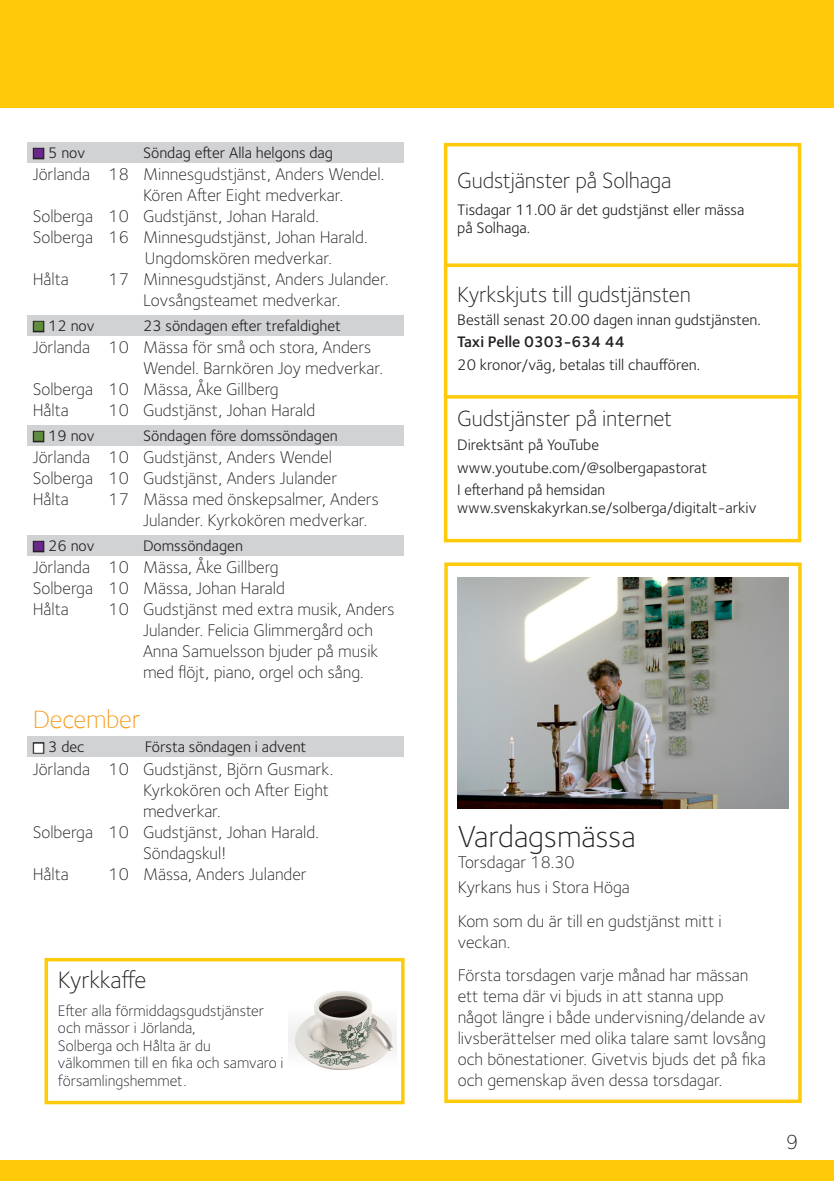
<style>
.page{position:relative;width:834px;height:1181px;background:#fff}
.page>*{position:absolute;margin:0;border:0;box-sizing:border-box;transform-origin:0 0}
.t1{font:300 31.5px "Foundry Sterling OT3";color:#231f20}
.Månad{font:300 26.25px "Foundry Sterling";letter-spacing:-.01em;color:#f89c1c}
.t2{font:300 24.5px "Foundry Sterling OT3";letter-spacing:-.01em;color:#231f20}
.t3{font:300 22.75px "Foundry Sterling OT3";letter-spacing:-.01em;color:#231f20}
.t4{font:300 21px "Foundry Sterling OT3";color:#231f20}
.t5{font:300 17.5px/21px "Foundry Sterling OT3";color:#231f20}
.t6{font:15.75px/17.5px "Foundry Sterling OT3";color:#231f20}
.t7{font:300 15.75px/17.5px "Foundry Sterling OT3";color:#231f20}
.t8{font:15.75px/17.5px "Foundry Sterling";color:#231f20;scale:.96 1}
.t9{font:15.75px "Foundry Sterling";color:#231f20}
.t10{font:600 15.75px "Foundry Sterling OT3";color:#231f20}
.s1{font-family:"Foundry Sterling OT3"}
</style>
<div class="page">
<div style="left:0;top:1160px;width:833px;height:21px;background:#feca0a"></div>
<div style="left:28px;top:142px;width:376px;height:21px;background:#d1d2d4"></div>
<div style="left:28px;top:315px;width:376px;height:21px;background:#d1d2d4"></div>
<div style="left:28px;top:425px;width:376px;height:21px;background:#d1d2d4"></div>
<div style="left:28px;top:535px;width:376px;height:21px;background:#d1d2d4"></div>
<div style="left:28px;top:736px;width:376px;height:21px;background:#d1d2d4"></div>
<div style="left:0;top:0;width:833px;height:107px;background:#feca0a"></div>
<div style="left:45px;top:958px;width:359px;height:146px;border:4px solid #feca0a"></div>
<img style="left:288px;top:991px;width:108px;height:79px">
<div style="left:444px;top:390px;width:357px;height:152px;border:4px solid #feca0a"></div>
<div style="left:444px;top:143px;width:357px;height:124px;border:4px solid #feca0a"></div>
<div style="left:445px;top:265px;width:354px;height:132px;background:#fff"></div>
<div style="left:444px;top:263px;width:357px;height:135px;border:4px solid #feca0a"></div>
<div style="left:444px;top:562px;width:357px;height:541px;background:#fff;border:4px solid #feca0a"></div>
<img style="left:457px;top:578px;width:331px;height:230px">
<p class="t6" style="left:48px;top:142px;width:39px">5 nov</p>
<p class="t6" style="left:143px;top:142px;width:191px">Söndag efter Alla helgons dag</p>
<p class="t5" style="left:143px;top:163px;width:243px;text-indent:-110px">Jörlanda 18 Minnesgudstjänst, Anders Wendel.<br>Kören After Eight medverkar.</p>
<p class="t5" style="left:33px;top:205px;width:287px">Solberga 10 Gudstjänst, Johan Harald.</p>
<p class="t5" style="left:145px;top:226px;width:224px;text-indent:-112px">Solberga 16 Minnesgudstjänst, Johan Harald.<br>Ungdomskören medverkar.</p>
<p class="t5" style="left:33px;top:268px;width:38px">Hålta</p>
<p class="t5" style="left:143px;top:268px;width:247px;text-indent:-34px">17 Minnesgudstjänst, Anders Julander.<br>Lovsångsteamet medverkar.</p>
<p class="t6" style="left:48px;top:315px;width:48px">12 nov</p>
<p class="t6" style="left:143px;top:315px;width:199px">23 söndagen efter trefaldighet</p>
<p class="t5" style="left:143px;top:336px;width:241px;text-indent:-110px">Jörlanda 10 Mässa för små och stora, Anders<br>Wendel. Barnkören Joy medverkar.</p>
<p class="t5" style="left:33px;top:378px;width:247px">Solberga 10 Mässa, Åke Gillberg</p>
<p class="t5" style="left:33px;top:399px;width:38px">Hålta</p>
<p class="t5" style="left:109px;top:399px;width:208px">10 Gudstjänst, Johan Harald</p>
<p class="t6" style="left:48px;top:425px;width:48px">19 nov</p>
<p class="t6" style="left:143px;top:425px;width:196px">Söndagen före domssöndagen</p>
<p class="t5" style="left:33px;top:446px;width:301px">Jörlanda 10 Gudstjänst, Anders Wendel</p>
<p class="t5" style="left:33px;top:467px;width:306px">Solberga 10 Gudstjänst, Anders Julander</p>
<p class="t5" style="left:33px;top:488px;width:38px">Hålta</p>
<p class="t5" style="left:143px;top:488px;width:237px;text-indent:-34px">17 Mässa med önskepsalmer, Anders<br>Julander. Kyrkokören medverkar.</p>
<p class="t6" style="left:48px;top:535px;width:48px">26 nov</p>
<p class="t6" style="left:143px;top:535px;width:101px">Domssöndagen</p>
<p class="t5" style="left:33px;top:556px;width:247px">Jörlanda 10 Mässa, Åke Gillberg</p>
<p class="t5" style="left:33px;top:577px;width:253px">Solberga 10 Mässa, Johan Harald</p>
<p class="t5" style="left:33px;top:598px;width:38px">Hålta</p>
<p class="t5" style="left:143px;top:598px;width:253px;text-indent:-34px">10 Gudstjänst med extra musik, Anders Julander. Felicia Glimmergård och Anna Samuelsson bjuder på musik med flöjt, piano, orgel och sång.</p>
<p class="Månad" style="left:33px;top:704px;width:109px">December</p>
<p class="t6" style="left:48px;top:737px;width:38px">3 dec</p>
<p class="t6" style="left:145px;top:737px;width:163px">Första söndagen i advent</p>
<p class="t5" style="left:143px;top:757px;width:192px;text-indent:-110px">Jörlanda 10 Gudstjänst, Björn Gusmark.<br>Kyrkokören och After Eight medverkar.</p>
<p class="t5" style="left:143px;top:820px;width:177px;text-indent:-110px">Solberga 10 Gudstjänst, Johan Harald.<br>Söndagskul!</p>
<p class="t5" style="left:33px;top:862px;width:38px">Hålta</p>
<p class="t5" style="left:109px;top:862px;width:200px">10 Mässa, Anders Julander</p>
<p class="t2" style="left:58px;top:962px;width:90px">Kyrkkaffe</p>
<p class="t7" style="left:58px;top:1000px;width:227px">Efter alla förmiddagsgudstjänster och mässor i Jörlanda,<br>Solberga och Hålta är du välkommen till en fika och samvaro i församlingshemmet.</p>
<p class="t3" style="left:457px;top:164px;width:215px">Gudstjänster på Solhaga</p>
<p class="t6" style="left:457px;top:200px;width:288px">Tisdagar 11.00 är det gudstjänst eller mässa på Solhaga.</p>
<p class="t3" style="left:457px;top:279px;width:235px">Kyrkskjuts till gudstjänsten</p>
<p class="t6" style="left:457px;top:310px;width:305px">Beställ senast 20.00 dagen innan gudstjänsten.</p>
<p class="t10" style="left:457px;top:330px;width:169px">Taxi Pelle 0303-634 44</p>
<p class="t6" style="left:457px;top:355px;width:244px">20 kronor/väg, betalas till chauffören.</p>
<p class="t3" style="left:457px;top:403px;width:216px">Gudstjänster på internet</p>
<p class="t6" style="left:457px;top:435px;width:143px">Direktsänt på YouTube</p>
<p class="t9" style="left:457px;top:458px;width:251px">www.youtube.com/@solbergapastorat</p>
<p class="t8" style="left:457px;top:481px;width:313px"><span class="s1">I efterhand på hemsidan </span>www.svenskakyrkan.se/solberga/digitalt-arkiv</p>
<p class="t1" style="left:457px;top:814px;width:179px">Vardagsmässa</p>
<p class="t5" style="left:457px;top:850px;width:118px">Torsdagar 18.30</p>
<p class="t5" style="left:457px;top:875px;width:174px">Kyrkans hus i Stora Höga</p>
<p class="t5" style="left:457px;top:909px;width:265px">Kom som du är till en gudstjänst mitt i veckan.</p>
<p class="t5" style="left:457px;top:964px;width:310px">Första torsdagen varje månad har mässan ett tema där vi bjuds in att stanna upp något längre i både undervisning/delande av livsberättelser med olika talare samt lovsång och bönestationer. Givetvis bjuds det på fika och gemenskap även dessa torsdagar.</p>
<p class="t4" style="left:785px;top:1127px;width:14px">9</p>
</div>
